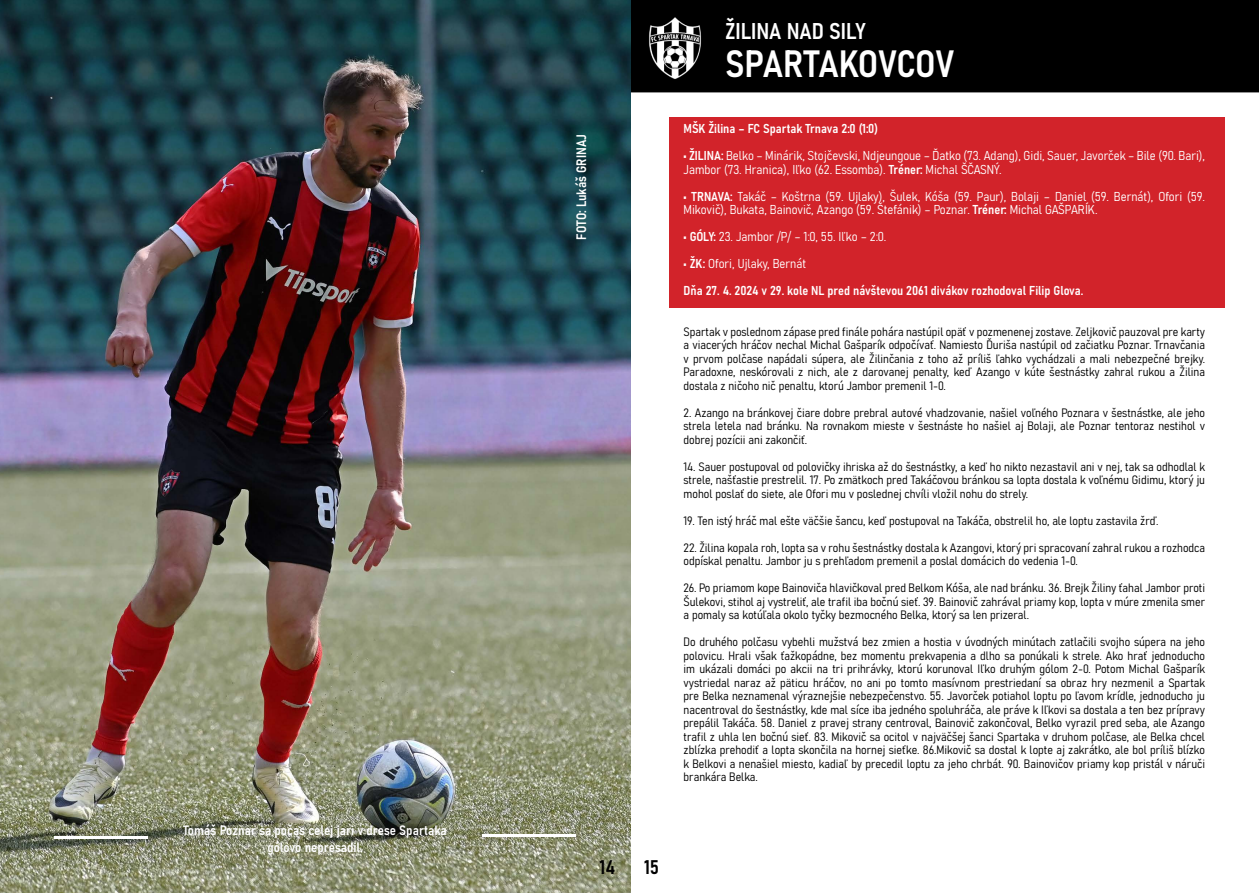
<style>
.page{position:relative;width:1259px;height:893px;background:#fff}
.page>*{position:absolute;margin:0;border:0;box-sizing:border-box;transform-origin:0 0}
.t1{font:37.5px "Bahnschrift";letter-spacing:-.01em;color:#fff}
.t2{font:22.5px "Bahnschrift";color:#fff}
.t3{font:19.5px "Bahnschrift";color:#000}
.t4{font:13.5px/16.5px "Bahnschrift";color:#fff;text-align:center}
.t5{font:12.75px/13.5px "Bahnschrift";color:#fff}
.t6{font:12px/13.5px "Bahnschrift";color:#000;text-align:justify}
</style>
<div class="page">
<img style="left:0;top:0;width:1259px;height:893px">
<div style="left:669px;top:117px;width:556px;height:190px;background:#d2232a"></div>
<hr style="left:483px;top:834px;width:93px;height:3px;background:#fff">
<hr style="left:54px;top:835px;width:93px;height:3px;background:#fff">
<p class="t4" style="left:183px;top:821px;width:265px">Tomáš Poznar sa počas celej jari v drese Spartaka gólovo nepresadil.</p>
<p class="t4" style="left:572px;top:240px;width:107px;rotate:-90deg">FOTO: Lukáš GRINAJ</p>
<h2 class="t2" style="left:725px;top:14px;width:142px">ŽILINA NAD SILY</h2>
<h1 class="t1" style="left:725px;top:35px;width:230px">SPARTAKOVCOV</h1>
<p class="t5" style="left:683px;top:121px;width:196px">MŠK Žilina – FC Spartak Trnava 2:0 (1:0)</p>
<p class="t5" style="left:683px;top:148px;width:523px">• ŽILINA: Belko – Minárik, Stojčevski, Ndjeungoue – Ďatko (73. Adang), Gidi, Sauer, Javorček – Bile (90. Bari),<br>Jambor (73. Hranica), Iľko (62. Essomba). Tréner: Michal ŠČASNÝ.</p>
<p class="t5" style="left:683px;top:188px;width:523px">• TRNAVA: Takáč – Koštrna (59. Ujlaky), Šulek, Kóša (59. Paur), Bolaji – Daniel (59. Bernát), Ofori (59.<br>Mikovič), Bukata, Bainovič, Azango (59. Štefánik) – Poznar. Tréner: Michal GAŠPARÍK.</p>
<p class="t5" style="left:683px;top:229px;width:204px">• GÓLY: 23. Jambor /P/ – 1:0, 55. Iľko – 2:0.</p>
<p class="t5" style="left:683px;top:249px;width:401px;line-height:27px">• ŽK: Ofori, Ujlaky, Bernát<br>Dňa 27. 4. 2024 v 29. kole NL pred návštevou 2061 divákov rozhodoval Filip Glova.</p>
<p class="t6" style="left:683px;top:324px;width:523px">Spartak v poslednom zápase pred finále pohára nastúpil opäť v pozmenenej zostave. Zeljkovič pauzoval pre karty a viacerých hráčov nechal Michal Gašparík odpočívať. Namiesto Ďuriša nastúpil od začiatku Poznar. Trnavčania v prvom polčase napádali súpera, ale Žilinčania z toho až príliš ľahko vychádzali a mali nebezpečné brejky.<br>Paradoxne, neskórovali z nich, ale z darovanej penalty, keď Azango v kúte šestnástky zahral rukou a Žilina dostala z ničoho nič penaltu, ktorú Jambor premenil 1-0.</p>
<p class="t6" style="left:683px;top:405px;width:523px">2. Azango na bránkovej čiare dobre prebral autové vhadzovanie, našiel voľného Poznara v šestnástke, ale jeho strela letela nad bránku. Na rovnakom mieste v šestnáste ho našiel aj Bolaji, ale Poznar tentoraz nestihol v dobrej pozícii ani zakončiť.</p>
<p class="t6" style="left:683px;top:459px;width:523px">14. Sauer postupoval od polovičky ihriska až do šestnástky, a keď ho nikto nezastavil ani v nej, tak sa odhodlal k strele, našťastie prestrelil. 17. Po zmätkoch pred Takáčovou bránkou sa lopta dostala k voľnému Gidimu, ktorý ju mohol poslať do siete, ale Ofori mu v poslednej chvíli vložil nohu do strely.</p>
<p class="t6" style="left:683px;top:513px;width:476px">19. Ten istý hráč mal ešte väčšie šancu, keď postupoval na Takáča, obstrelil ho, ale loptu zastavila žrď.</p>
<p class="t6" style="left:683px;top:540px;width:523px">22. Žilina kopala roh, lopta sa v rohu šestnástky dostala k Azangovi, ktorý pri spracovaní zahral rukou a rozhodca odpískal penaltu. Jambor ju s prehľadom premenil a poslal domácich do vedenia 1-0.</p>
<p class="t6" style="left:683px;top:580px;width:523px">26. Po priamom kope Bainoviča hlavičkoval pred Belkom Kóša, ale nad bránku. 36. Brejk Žiliny ťahal Jambor proti Šulekovi, stihol aj vystreliť, ale trafil iba bočnú sieť. 39. Bainovič zahrával priamy kop, lopta v múre zmenila smer a pomaly sa kotúľala okolo tyčky bezmocného Belka, ktorý sa len prizeral.</p>
<p class="t6" style="left:683px;top:634px;width:523px">Do druhého polčasu vybehli mužstvá bez zmien a hostia v úvodných minútach zatlačili svojho súpera na jeho polovicu. Hrali však ťažkopádne, bez momentu prekvapenia a dlho sa ponúkali k strele. Ako hrať jednoducho im ukázali domáci po akcii na tri prihrávky, ktorú korunoval Iľko druhým gólom 2-0. Potom Michal Gašparík vystriedal naraz až päticu hráčov, no ani po tomto masívnom prestriedaní sa obraz hry nezmenil a Spartak pre Belka neznamenal výraznejšie nebezpečenstvo. 55. Javorček potiahol loptu po ľavom krídle, jednoducho ju nacentroval do šestnástky, kde mal síce iba jedného spoluhráča, ale práve k Iľkovi sa dostala a ten bez prípravy prepálil Takáča. 58. Daniel z pravej strany centroval, Bainovič zakončoval, Belko vyrazil pred seba, ale Azango trafil z uhla len bočnú sieť. 83. Mikovič sa ocitol v najväčšej šanci Spartaka v druhom polčase, ale Belka chcel zblízka prehodiť a lopta skončila na hornej sieťke. 86.Mikovič sa dostal k lopte aj zakrátko, ale bol príliš blízko k Belkovi a nenašiel miesto, kadiaľ by precedil loptu za jeho chrbát. 90. Bainovičov priamy kop pristál v náruči brankára Belka.</p>
<h3 class="t3" style="left:599px;top:852px;width:17px">14</h3>
<h3 class="t3" style="left:644px;top:852px;width:17px">15</h3>
</div>
